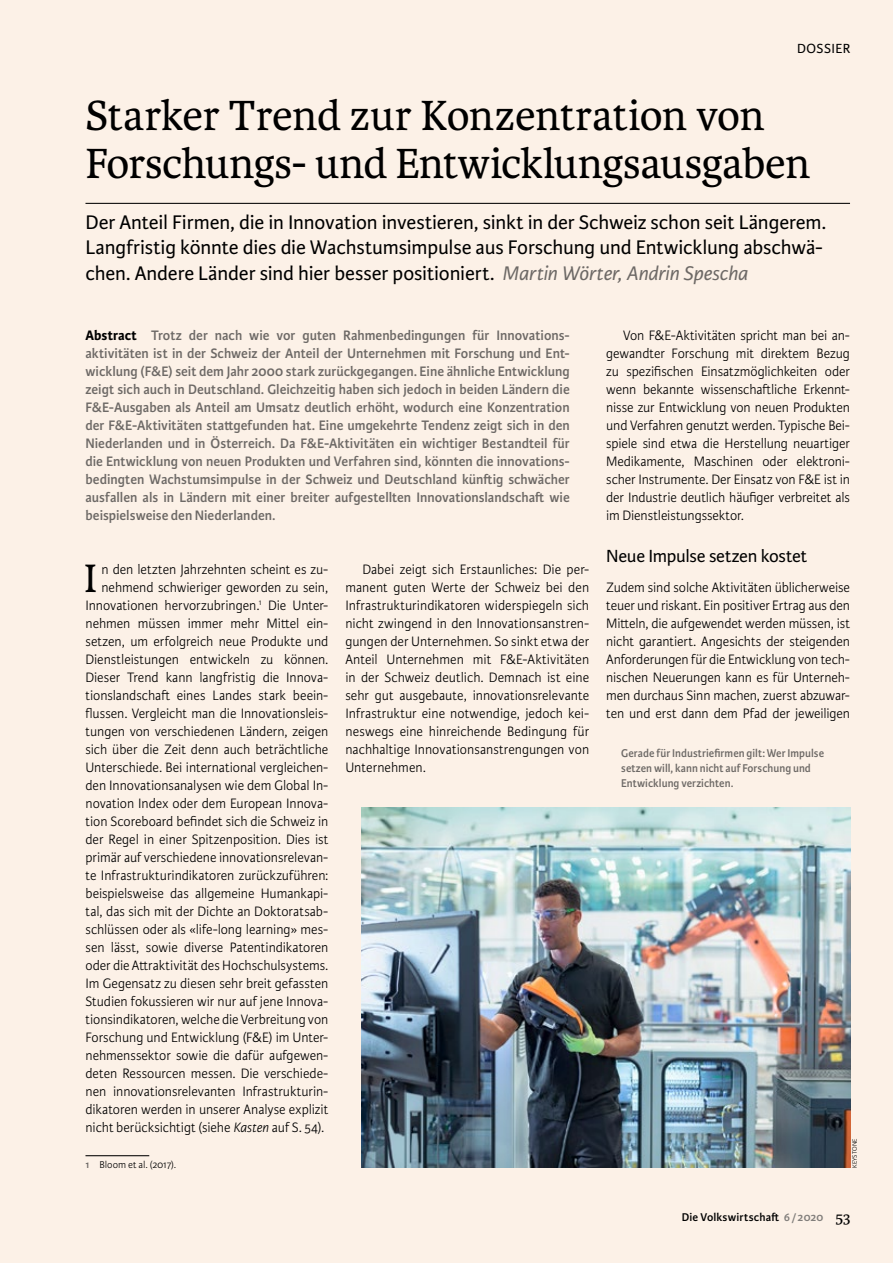
<style>
.page{position:relative;width:893px;height:1263px;background:#fcf1e7}
.page>*{position:absolute;margin:0;border:0;box-sizing:border-box;transform-origin:0 0}
.t1{font:45px/48px "Karmina";letter-spacing:-.01em;color:#000}
.t2{font:42.3px "Karmina";color:#000;scale:.96 1}
.t3{font:21px/25.5px "Karmina Sans";letter-spacing:-.005em;color:#000}
.t4{font:18.75px "Karmina Sans";letter-spacing:-.015em;color:#000}
.t5{font:600 14.7px/18px "Karmina Sans";color:#6d6966;text-align:justify}
.t6{font:300 14.55px/18px "Karmina Sans";letter-spacing:-.005em;color:#000;text-align:justify;scale:.96 1}
.t7{font:14.1px "Karmina Sans";letter-spacing:.03em;color:#000}
.t8{font:600 12px/15px "Karmina Sans";letter-spacing:.005em;color:#6d6966;scale:.95 1}
.t9{font:600 12px "Karmina Sans";letter-spacing:.01em;color:#000}
.t10{font:300 10.5px "Karmina Sans";color:#000}
.t11{font:300 6.75px "Karmina Sans";letter-spacing:.01em;color:#000}
.s1{font-style:italic;color:#6d6966}
.s2{font-weight:700;color:#000}
.s3{font-style:italic}
.s4{font-weight:600;color:#6d6966}
.s5{color:#817e7b}
.s6{font-family:"Karmina";font-weight:400;font-size:16.5px}
</style>
<div class="page">
<hr style="left:85px;top:203px;width:765px;height:1px;background:#000">
<hr style="left:85px;top:1155px;width:64px;height:1px;background:#000">
<img style="left:361px;top:808px;width:489px;height:360px">
<p class="t7" style="left:797px;top:41px;width:55px">DOSSIER</p>
<h1 class="t1" style="left:85px;top:92px;width:726px">Starker Trend zur Konzentration von<br>Forschungs- und Entwicklungsausgaben</h1>
<p class="t3" style="left:85px;top:209px;width:742px">Der Anteil Firmen, die in Innovation investieren, sinkt in der Schweiz schon seit Längerem.<br>Langfristig könnte dies die Wachstumsimpulse aus Forschung und Entwicklung abschwä&shy;chen. Andere Länder sind hier besser positioniert. <span class="s1">Martin Wörter, Andrin Spescha</span></p>
<p class="t5" style="left:85px;top:326px;width:486px"><span class="s2">Abstract</span> Trotz der nach wie vor guten Rahmenbedingungen für Innovations&shy;aktivitäten ist in der Schweiz der Anteil der Unternehmen mit Forschung und Ent&shy;wicklung (F&amp;E) seit dem Jahr 2000 stark zurückgegangen. Eine ähnliche Entwicklung zeigt sich auch in Deutschland. Gleichzeitig haben sich jedoch in beiden Ländern die F&amp;E-Ausgaben als Anteil am Umsatz deutlich erhöht, wodurch eine Konzentration der F&amp;E-Aktivitäten stattgefunden hat. Eine umgekehrte Tendenz zeigt sich in den Niederlanden und in Österreich. Da F&amp;E-Aktivitäten ein wichtiger Bestandteil für die Entwicklung von neuen Produkten und Verfahren sind, könnten die innovations&shy;bedingten Wachstumsimpulse in der Schweiz und Deutschland künftig schwächer ausfallen als in Ländern mit einer breiter aufgestellten Innovationslandschaft wie beispielsweise den Niederlanden.</p>
<p class="t6" style="left:85px;top:561px;width:255px;text-align:right">n den letzten Jahrzehnten scheint es zu&shy;nehmend schwieriger geworden zu sein, Innovationen hervorzubringen.<sup>1</sup> Die Unter&shy;nehmen müssen immer mehr Mittel ein&shy;setzen, um erfolgreich neue Produkte und Dienstleistungen entwickeln zu können.<br>Dieser Trend kann langfristig die Innova&shy;tionslandschaft eines Landes stark beein&shy;flussen. Vergleicht man die Innovationsleis&shy;tungen von verschiedenen Ländern, zeigen sich über die Zeit denn auch beträchtliche Unterschiede. Bei international vergleichen&shy;den Innovationsanalysen wie dem Global In&shy;novation Index oder dem European Innova&shy;tion Scoreboard befindet sich die Schweiz in der Regel in einer Spitzenposition. Dies ist primär auf verschiedene innovationsrelevan&shy;te Infrastrukturindikatoren zurückzuführen: beispielsweise das allgemeine Humankapi&shy;tal, das sich mit der Dichte an Doktoratsab&shy;schlüssen oder als «life-long learning» mes&shy;sen lässt, sowie diverse Patentindikatoren oder die Attraktivität des Hochschulsystems.<br>Im Gegensatz zu diesen sehr breit gefassten Studien fokussieren wir nur auf jene Innova&shy;tionsindikatoren, welche die Verbreitung von Forschung und Entwicklung (F&amp;E) im Unter&shy;nehmenssektor sowie die dafür aufgewen&shy;deten Ressourcen messen. Die verschiede&shy;nen innovationsrelevanten Infrastrukturin&shy;dikatoren werden in unserer Analyse explizit nicht berücksichtigt (siehe <span class="s3">Kasten</span> auf S. 54).</p>
<p class="t10" style="left:85px;top:1159px;width:92px"><span class="s4">1</span> Bloom et al. (2017).</p>
<h2 class="t2" style="left:84px;top:555px;width:15px">I</h2>
<p class="t6" style="left:345px;top:561px;width:255px;text-indent:17px">Dabei zeigt sich Erstaunliches: Die per&shy;manent guten Werte der Schweiz bei den Infrastrukturindikatoren widerspiegeln sich nicht zwingend in den Innovationsanstren&shy;gungen der Unternehmen. So sinkt etwa der Anteil Unternehmen mit F&amp;E-Aktivitäten in der Schweiz deutlich. Demnach ist eine sehr gut ausgebaute, innovationsrelevante Infrastruktur eine notwendige, jedoch kei&shy;neswegs eine hinreichende Bedingung für nachhaltige Innovationsanstrengungen von Unternehmen.</p>
<p class="t6" style="left:606px;top:327px;width:255px;text-indent:17px">Von F&amp;E-Aktivitäten spricht man bei an&shy;gewandter Forschung mit direktem Bezug zu spezifischen Einsatzmöglichkeiten oder wenn bekannte wissenschaftliche Erkennt&shy;nisse zur Entwicklung von neuen Produkten und Verfahren genutzt werden. Typische Bei&shy;spiele sind etwa die Herstellung neuartiger Medikamente, Maschinen oder elektroni&shy;scher Instrumente. Der Einsatz von F&amp;E ist in der Industrie deutlich häufiger verbreitet als im Dienstleistungssektor.</p>
<p class="t4" style="left:606px;top:546px;width:202px">Neue Impulse setzen kostet</p>
<p class="t6" style="left:606px;top:579px;width:255px">Zudem sind solche Aktivitäten üblicherweise teuer und riskant. Ein positiver Ertrag aus den Mitteln, die aufgewendet werden müssen, ist nicht garantiert. Angesichts der steigenden Anforderungen für die Entwicklung von tech&shy;nischen Neuerungen kann es für Unterneh&shy;men durchaus Sinn machen, zuerst abzuwar&shy;ten und erst dann dem Pfad der jeweiligen</p>
<p class="t8" style="left:621px;top:745px;width:215px">Gerade für Industriefirmen gilt: Wer Impulse setzen will, kann nicht auf Forschung und<br>Entwicklung verzichten.</p>
<p class="t11" style="left:851px;top:1168px;width:31px;rotate:-90deg">KEYSTONE</p>
<p class="t9" style="left:682px;top:1210px;width:170px">Die Volkswirtschaft <span class="s5">6/2020</span> <span class="s6">53</span></p>
</div>
